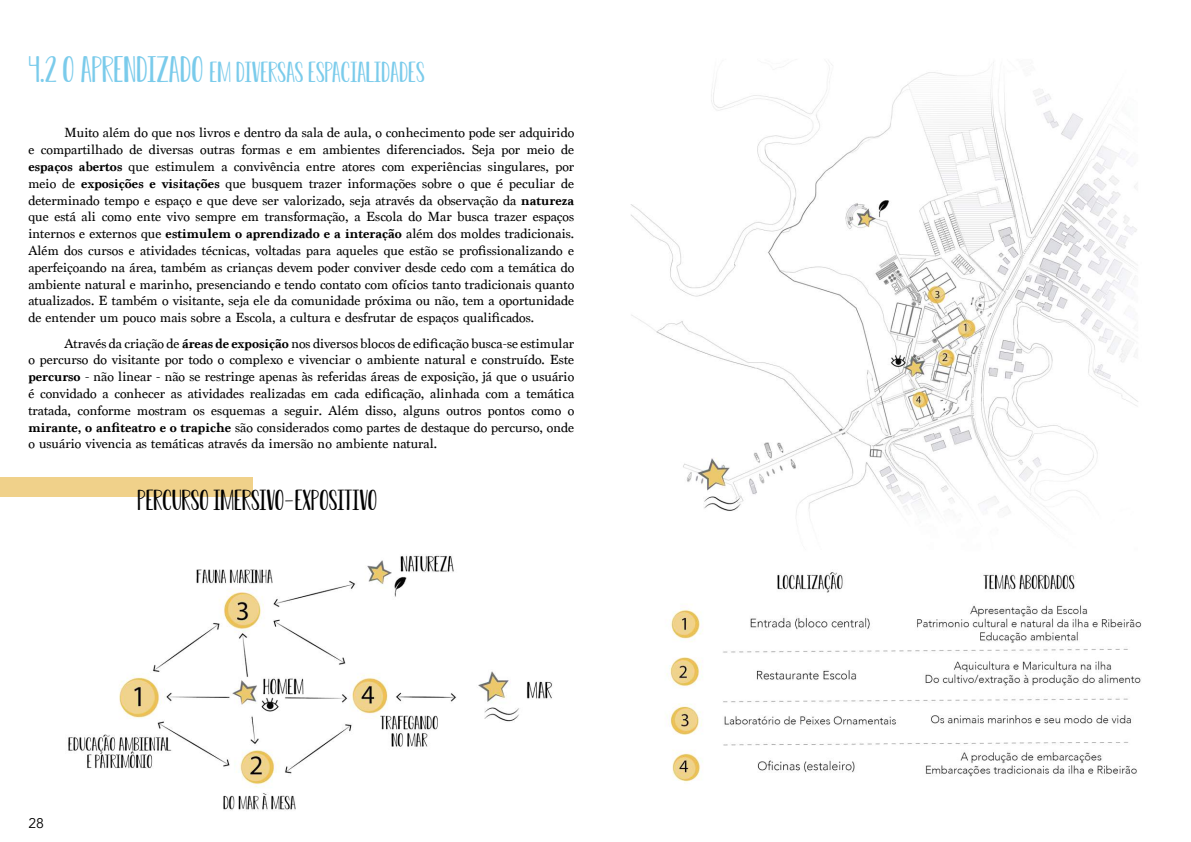
<style>
.page{position:relative;width:1191px;height:842px;background:#fff}
.page>*{position:absolute;margin:0;border:0;box-sizing:border-box;transform-origin:0 0}
.t1{font:22px "KG Do You Love Me";color:#7acbeb}
.t2{font:22px "KG Do You Love Me";color:#000}
.t3{font:14px/16.8px "Marion";color:#000;text-align:justify}
.t4{font:14px "Avenir";color:#000}
.s1{font-size:28px}
.s2{font-weight:700}
</style>
<div class="page">
<img style="left:65px;top:62px;width:1077px;height:749px">
<div style="left:0;top:478px;width:252px;height:19px;background:#f0d18a"></div>
<h1 class="t1" style="left:28px;top:57px;width:398px"><span class="s1">4.2 O APRENDIZADO</span> EM DIVERSAS ESPACIALIDADES</h1>
<p class="t3" style="left:28px;top:125px;width:547px;text-indent:36px">Muito além do que nos livros e dentro da sala de aula, o conhecimento pode ser adquirido e compartilhado de diversas outras formas e em ambientes diferenciados. Seja por meio de <span class="s2">espaços abertos</span> que estimulem a convivência entre atores com experiências singulares, por meio de <span class="s2">exposições e visitações</span> que busquem trazer informações sobre o que é peculiar de determinado tempo e espaço e que deve ser valorizado, seja através da observação da <span class="s2">natureza </span>que está ali como ente vivo sempre em transformação, a Escola do Mar busca trazer espaços internos e externos que <span class="s2">estimulem o aprendizado e a interação</span> além dos moldes tradicionais.<br>Além dos cursos e atividades técnicas, voltadas para aqueles que estão se profissionalizando e aperfeiçoando na área, também as crianças devem poder conviver desde cedo com a temática do ambiente natural e marinho, presenciando e tendo contato com ofícios tanto tradicionais quanto atualizados. E também o visitante, seja ele da comunidade próxima ou não, tem a oportunidade de entender um pouco mais sobre a Escola, a cultura e desfrutar de espaços qualificados.</p>
<p class="t3" style="left:28px;top:335px;width:547px;text-indent:36px">Através da criação de <span class="s2">áreas de exposição</span> nos diversos blocos de edificação busca-se estimular o percurso do visitante por todo o complexo e vivenciar o ambiente natural e construído. Este <span class="s2">percurso</span> - não linear - não se restringe apenas às referidas áreas de exposição, já que o usuário é convidado a conhecer as atividades realizadas em cada edificação, alinhada com a temática tratada, conforme mostram os esquemas a seguir. Além disso, alguns outros pontos como o <span class="s2">mirante, o anfiteatro e o trapiche</span> são considerados como partes de destaque do percurso, onde o usuário vivencia as temáticas através da imersão no ambiente natural.</p>
<h1 class="t2" style="left:137px;top:484px;width:241px">PERCURSO IMERSIVO-EXPOSITIVO</h1>
<p class="t4" style="left:28px;top:817px;width:17px">28</p>
</div>
